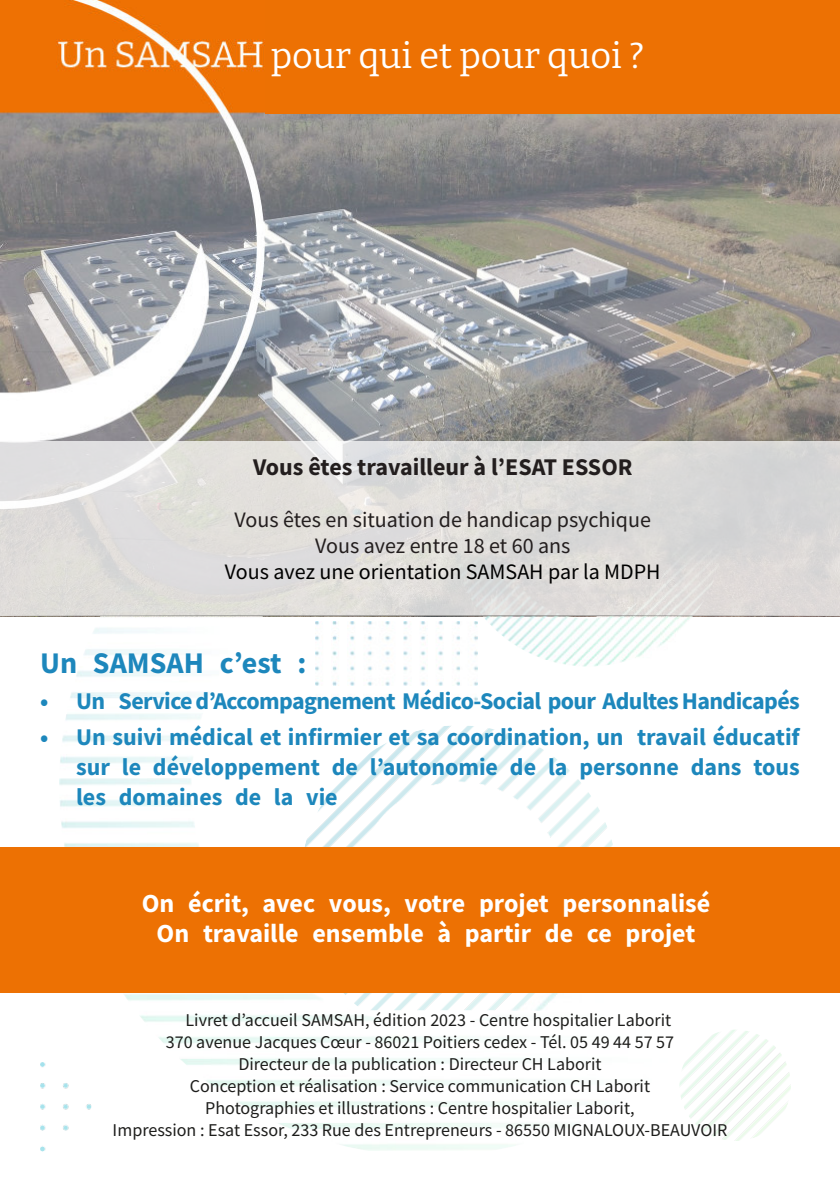
<style>
.page{position:relative;width:840px;height:1191px;background:#fff}
.page>*{position:absolute;margin:0;border:0;box-sizing:border-box;transform-origin:0 0}
.t1{font:36px "font 000000002 a 936085";color:#fff}
.t2{font:30px "font 000000002 a 936085";color:#1d87bc}
.t3{font:26px/30px "font 000000002 a 936085";color:#fff;text-align:center}
.t4{font:24px/30px "font 000000002 a 936085";letter-spacing:-.025em;color:#1d87bc;text-align:justify}
.t5{font:24px "font 000000002 a 936085";color:#231e1e}
.t6{font:22px/26px "font 000000002 a 936086";color:#231e1e;text-align:center}
.t7{font:22px "font 000000002 a 936086";color:#000}
.t8{font:18px "font 000000002 a 936086";color:#1d1d1b}
</style>
<div class="page">
<img style="left:0;top:113px;width:839px;height:328px">
<div style="left:0;top:0;width:839px;height:113px;background:#ed7103"></div>
<img style="left:40px;top:1062px;width:6px;height:89px">
<img style="left:59px;top:616px;width:617px;height:534px">
<div style="left:0;top:441px;width:839px;height:175px;background:#dedcda"></div>
<img style="left:315px;top:621px;width:162px;height:79px">
<img style="left:679px;top:1029px;width:111px;height:112px;border-radius:50%">
<svg style="left:14px;top:615px;width:813px;height:1px"></svg>
<div style="left:0;top:846px;width:839px;height:146px;background:#ed7103"></div>
<h1 class="t1" style="left:57px;top:34px;width:588px">Un SAMSAH pour qui et pour quoi ?</h1>
<h3 class="t5" style="left:253px;top:451px;width:380px">Vous êtes travailleur à lʼESAT ESSOR</h3>
<p class="t6" style="left:234px;top:506px;width:418px">Vous êtes en situation de handicap psychique<br>Vous avez entre 18 et 60 ans</p>
<p class="t7" style="left:225px;top:557px;width:437px">Vous avez une orientation SAMSAH par la MDPH</p>
<h2 class="t2" style="left:40px;top:643px;width:268px">Un SAMSAH cʼest :</h2>
<h3 class="t4" style="left:40px;top:685px;width:761px">• Un Service dʼAccompagnement Médico-Social pour Adultes Handicapés</h3>
<h3 class="t4" style="left:76px;top:721px;width:724px;text-indent:-36px">• Un suivi médical et infirmier et sa coordination, un travail éducatif sur le développement de lʼautonomie de la personne dans tous les domaines de la vie</h3>
<h3 class="t3" style="left:142px;top:888px;width:569px">On écrit, avec vous, votre projet personnalisé<br>On travaille ensemble à partir de ce projet</h3>
<p class="t8" style="left:185px;top:1008px;width:487px">Livret dʼaccueil SAMSAH, édition 2023 - Centre hospitalier Laborit</p>
<p class="t8" style="left:166px;top:1030px;width:509px">370 avenue Jacques Cœur - 86021 Poitiers cedex - Tél. 05 49 44 57 57</p>
<p class="t8" style="left:238px;top:1052px;width:364px">Directeur de la publication : Directeur CH Laborit</p>
<p class="t8" style="left:190px;top:1074px;width:461px">Conception et réalisation : Service communication CH Laborit</p>
<p class="t8" style="left:205px;top:1096px;width:431px">Photographies et illustrations : Centre hospitalier Laborit,</p>
<p class="t8" style="left:113px;top:1118px;width:615px">Impression : Esat Essor, 233 Rue des Entrepreneurs - 86550 MIGNALOUX-BEAUVOIR</p>
</div>
